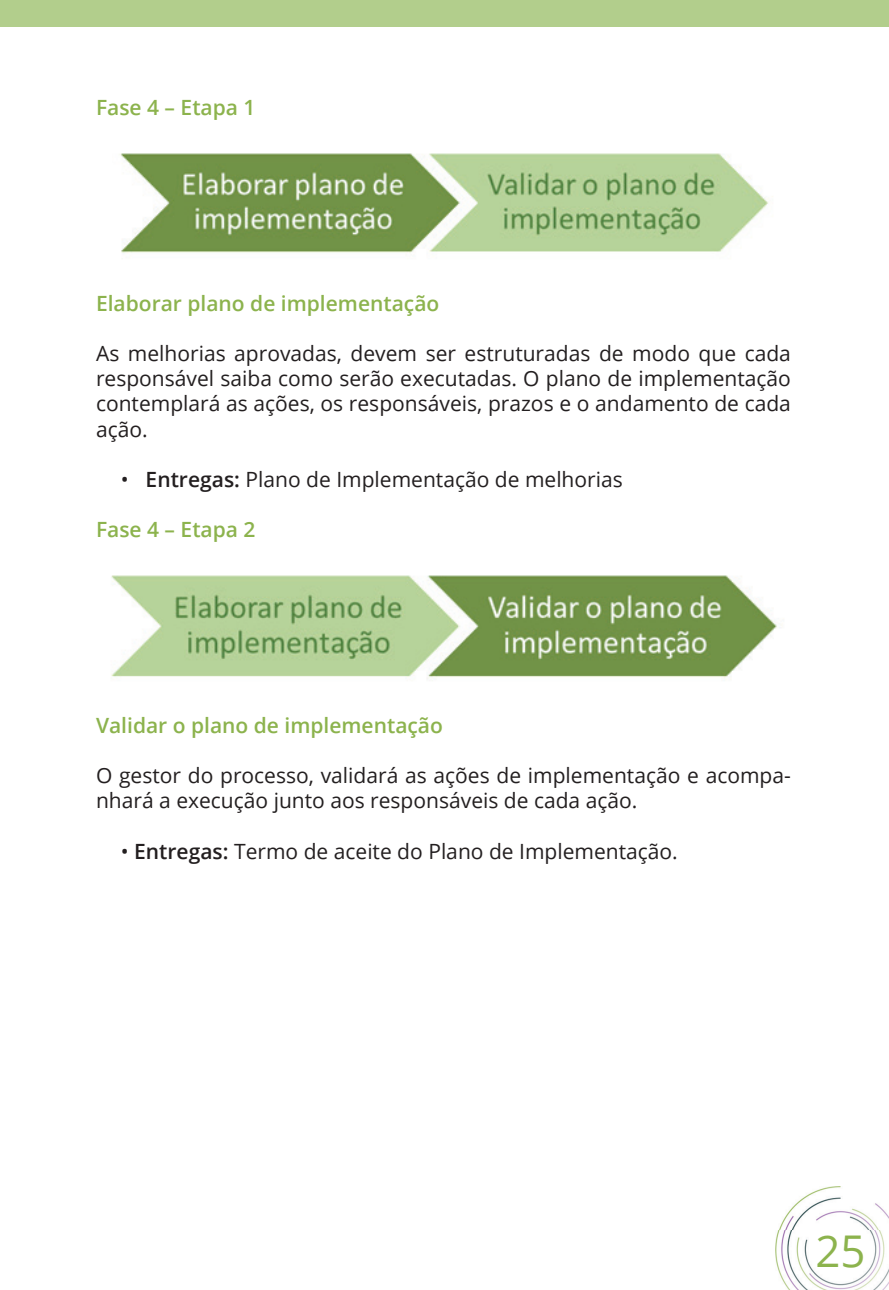
<style>
.page{position:relative;width:889px;height:1290px;background:#fff}
.page>*{position:absolute;margin:0;border:0;box-sizing:border-box;transform-origin:0 0}
.t1{font:43.75px "Open Sans";color:#8cb34d}
.t2{font:21px/25.2px "Open Sans";color:#231f20;text-align:justify}
.t3{font:600 21px "Open Sans";color:#8cb34d}
.s1{font-weight:600}
</style>
<div class="page">
<img style="left:775px;top:1186px;width:113px;height:104px">
<div style="left:0;top:0;width:888px;height:27px;background:#b2ce8c"></div>
<img style="left:120px;top:153px;width:653px;height:100px">
<img style="left:111px;top:575px;width:666px;height:104px">
<p class="t3" style="left:96px;top:93px;width:161px">Fase 4 – Etapa 1</p>
<p class="t3" style="left:96px;top:289px;width:345px">Elaborar plano de implementação</p>
<p class="t2" style="left:96px;top:340px;width:696px">As melhorias aprovadas, devem ser estruturadas de modo que cada responsável saiba como serão executadas. O plano de implementação contemplará as ações, os responsáveis, prazos e o andamento de cada ação.</p>
<p class="t2" style="left:121px;top:466px;width:503px">• <span class="s1">Entregas:</span> Plano de Implementação de melhorias</p>
<p class="t3" style="left:96px;top:515px;width:161px">Fase 4 – Etapa 2</p>
<p class="t3" style="left:96px;top:711px;width:348px">Validar o plano de implementação</p>
<p class="t2" style="left:96px;top:762px;width:696px">O gestor do processo, validará as ações de implementação e acompa&shy;nhará a execução junto aos responsáveis de cada ação.</p>
<p class="t2" style="left:121px;top:838px;width:558px">• <span class="s1">Entregas:</span> Termo de aceite do Plano de Implementação.</p>
<h1 class="t1" style="left:815px;top:1221px;width:52px">25</h1>
</div>
